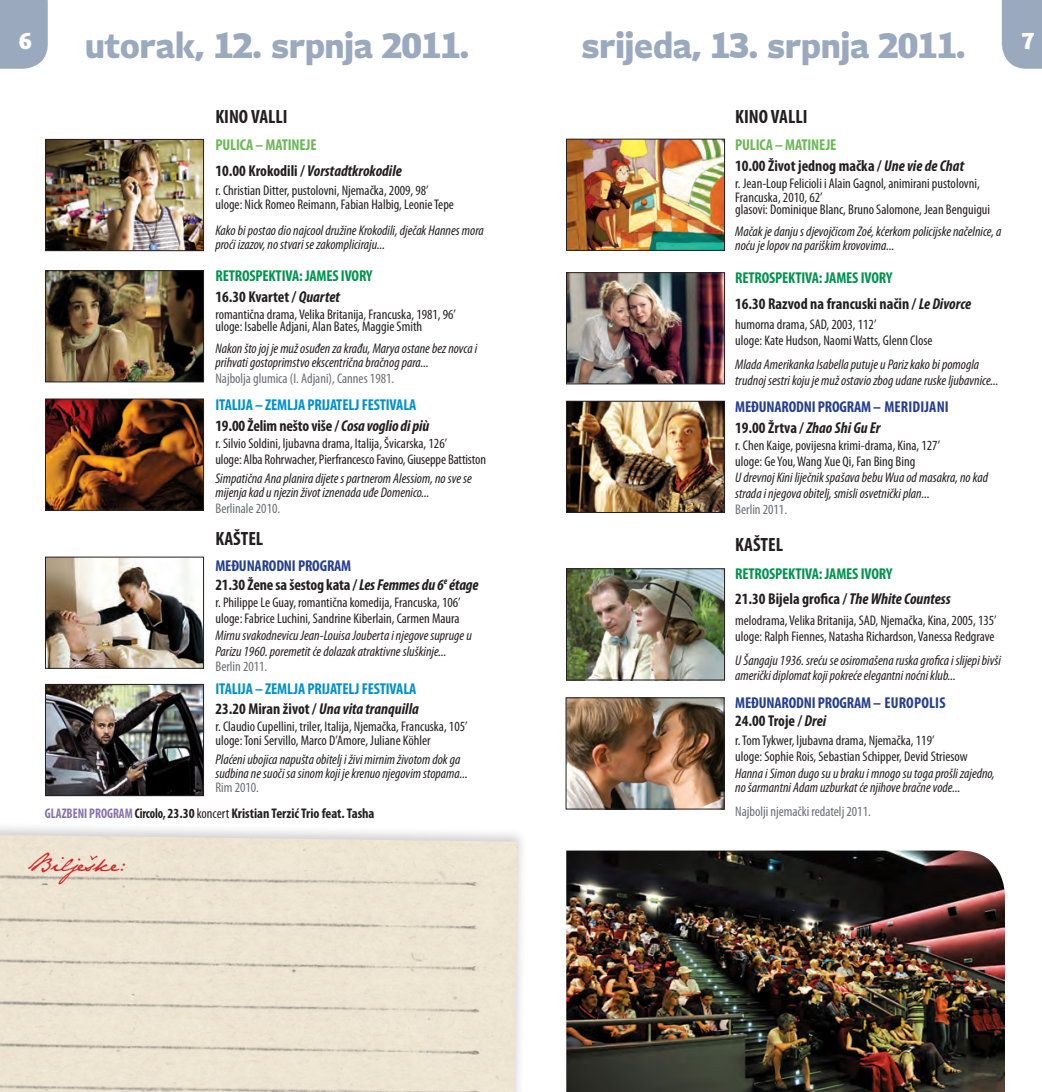
<style>
.page{position:relative;width:1042px;height:1092px;background:#fff}
.page>*{position:absolute;margin:0;border:0;box-sizing:border-box;transform-origin:0 0}
.t1{font:800 35px "Spring Sans";color:#9ba9be}
.t2{font:800 22.75px "Spring Sans";color:#fff}
.t3{font:21px "Jane Austen";color:#d1232a}
.t4{font:700 condensed 19.25px "Myriad Pro";color:#231f20}
.t5{font:700 condensed 15.75px/18.9px "Myriad Pro";letter-spacing:-.01em;color:#231f20}
.t6{font:700 condensed 15.75px/20.7px "Myriad Pro";letter-spacing:-.01em;color:#0090cc}
.t7{font:700 condensed 15.75px/20.5px "Myriad Pro";letter-spacing:-.01em;color:#029250}
.t8{font:700 condensed 15.75px/20.5px "Myriad Pro";letter-spacing:-.01em;color:#253f8e}
.t9{font:italic 700 condensed 15.75px/25.7px "Myriad Pro";color:#231f20}
.t10{font:italic condensed 14px/14px "Myriad Pro";color:#231f20}
.t11{font:condensed 14px/15.8px "Myriad Pro";color:#231f20}
.t12{font:condensed 14px "Myriad Pro";color:#6c6d70}
.t13{font:700 condensed 14px "Myriad Pro";color:#231f20;scale:.9 1}
.s1{font-style:normal;color:#6bb857}
.s2{font-style:normal}
.s3{color:#231f20}
.s4{font-style:italic;color:#231f20}
.s5{color:#253f8e}
.s6{font-style:italic}
.s7{color:#6bb857}
.s8{color:#029250}
.s9{color:#8571a9}
.s10{font-weight:400}
</style>
<div class="page">
<div style="left:0;top:820px;width:528px;height:271px;background:#231f20;opacity:.41"></div>
<img style="left:0;top:834px;width:518px;height:257px">
<div style="left:1002px;top:0;width:40px;height:69px;background:#9ba9be"></div>
<div style="left:0;top:0;width:48px;height:69px;background:#9ba9be"></div>
<img style="left:47px;top:141px;width:155px;height:108px">
<div style="left:45px;top:139px;width:159px;height:112px;border:1px solid #231f20"></div>
<img style="left:568px;top:141px;width:155px;height:107px">
<div style="left:566px;top:139px;width:159px;height:111px;border:1px solid #231f20"></div>
<img style="left:568px;top:274px;width:155px;height:108px">
<div style="left:566px;top:272px;width:159px;height:112px;border:1px solid #231f20"></div>
<img style="left:568px;top:403px;width:155px;height:107px">
<div style="left:566px;top:401px;width:159px;height:111px;border:1px solid #231f20"></div>
<img style="left:568px;top:570px;width:155px;height:108px">
<div style="left:566px;top:568px;width:159px;height:112px;border:1px solid #231f20"></div>
<img style="left:568px;top:699px;width:154px;height:108px">
<div style="left:566px;top:697px;width:158px;height:112px;border:1px solid #231f20"></div>
<img style="left:47px;top:272px;width:155px;height:108px">
<div style="left:45px;top:270px;width:159px;height:112px;border:1px solid #231f20"></div>
<img style="left:47px;top:401px;width:155px;height:107px">
<div style="left:45px;top:399px;width:159px;height:111px;border:1px solid #231f20"></div>
<img style="left:47px;top:559px;width:155px;height:107px">
<div style="left:45px;top:557px;width:159px;height:111px;border:1px solid #231f20"></div>
<img style="left:47px;top:686px;width:155px;height:107px">
<div style="left:45px;top:684px;width:159px;height:111px;border:1px solid #231f20"></div>
<img style="left:566px;top:850px;width:439px;height:241px">
<h2 class="t2" style="left:19px;top:26px;width:14px">6</h2>
<h1 class="t1" style="left:85px;top:24px;width:385px">utorak, 12. srpnja 2011.</h1>
<h1 class="t1" style="left:581px;top:24px;width:385px">srijeda, 13. srpnja 2011.</h1>
<h2 class="t2" style="left:1022px;top:26px;width:14px">7</h2>
<h3 class="t4" style="left:215px;top:104px;width:74px">KINO VALLI</h3>
<p class="t9" style="left:215px;top:132px;width:188px"><span class="s1">PULICA – MATINEJE<br></span><span class="s2">10.00 Krokodili /</span> Vorstadtkrokodile</p>
<p class="t11" style="left:215px;top:183px;width:240px;line-height:14px">r. Christian Ditter, pustolovni, Njemačka, 2009, 98’ uloge: Nick Romeo Reimann, Fabian Halbig, Leonie Tepe</p>
<p class="t10" style="left:215px;top:223px;width:270px">Kako bi postao dio najcool družine Krokodili, dječak Hannes mora proći izazov, no stvari se zakompliciraju...</p>
<p class="t7" style="left:215px;top:265px;width:159px">RETROSPEKTIVA: JAMES IVORY<br><span class="s3">16.30 Kvartet /</span> <span class="s4">Quartet</span></p>
<p class="t11" style="left:215px;top:308px;width:242px;line-height:12.2px">romantična drama, Velika Britanija, Francuska, 1981, 96’ uloge: Isabelle Adjani, Alan Bates, Maggie Smith</p>
<p class="t10" style="left:215px;top:341px;width:263px">Nakon što joj je muž osuđen za krađu, Marya ostane bez novca i prihvati gostoprimstvo ekscentrična bračnog para...</p>
<p class="t12" style="left:215px;top:369px;width:180px">Najbolja glumica (I. Adjani), Cannes 1981.</p>
<p class="t6" style="left:215px;top:394px;width:215px">ITALIJA – ZEMLJA PRIJATELJ FESTIVALA<br><span class="s3">19.00 Želim nešto više /</span> <span class="s4">Cosa voglio di più</span></p>
<p class="t11" style="left:215px;top:435px;width:272px">r. Silvio Soldini, ljubavna drama, Italija, Švicarska, 126’<br>uloge: Alba Rohrwacher, Pierfrancesco Favino, Giuseppe Battiston</p>
<p class="t10" style="left:215px;top:471px;width:258px">Simpatična Ana planira dijete s partnerom Alessiom, no sve se mijenja kad u njezin život iznenada uđe Domenico...</p>
<p class="t12" style="left:215px;top:499px;width:66px">Berlinale 2010.</p>
<h3 class="t4" style="left:215px;top:526px;width:49px">KAŠTEL</h3>
<p class="t5" style="left:215px;top:555px;width:265px"><span class="s5">MEĐUNARODNI PROGRAM<br></span>21.30 Žene sa šestog kata / <span class="s6">Les Femmes du 6</span><sup>e</sup> <span class="s6">étage</span></p>
<p class="t11" style="left:215px;top:594px;width:247px">r. Philippe Le Guay, romantična komedija, Francuska, 106’ uloge: Fabrice Luchini, Sandrine Kiberlain, Carmen Maura</p>
<p class="t10" style="left:215px;top:627px;width:258px;line-height:15.8px">Mirnu svakodnevicu Jean-Louisa Jouberta i njegove supruge u<br>Parizu 1960. poremetit će dolazak atraktivne sluškinje...</p>
<p class="t12" style="left:215px;top:658px;width:53px">Berlin 2011.</p>
<p class="t6" style="left:215px;top:678px;width:205px">ITALIJA – ZEMLJA PRIJATELJ FESTIVALA<br><span class="s3">23.20 Miran život /</span> <span class="s4">Una vita tranquilla</span></p>
<p class="t11" style="left:215px;top:719px;width:254px;line-height:14px">r. Claudio Cupellini, triler, Italija, Njemačka, Francuska, 105’ uloge: Toni Servillo, Marco D’Amore, Juliane Köhler</p>
<p class="t10" style="left:215px;top:752px;width:254px">Plaćeni ubojica napušta obitelj i živi mirnim životom dok ga sudbina ne suoči sa sinom koji je krenuo njegovim stopama...</p>
<p class="t12" style="left:215px;top:779px;width:45px">Rim 2010.</p>
<h3 class="t4" style="left:735px;top:104px;width:74px">KINO VALLI</h3>
<p class="t5" style="left:735px;top:134px;width:230px;line-height:20.5px"><span class="s7">PULICA – MATINEJE<br></span>10.00 Život jednog mačka / <span class="s6">Une vie de Chat</span></p>
<p class="t11" style="left:735px;top:176px;width:246px;line-height:14px">r. Jean-Loup Felicioli i Alain Gagnol, animirani pustolovni,<br>Francuska, 2010, 62’</p>
<p class="t11" style="left:735px;top:201px;width:256px">glasovi: Dominique Blanc, Bruno Salomone, Jean Benguigui</p>
<p class="t10" style="left:735px;top:224px;width:268px">Mačak je danju s djevojčicom Zoé, kćerkom policijske načelnice, a noću je lopov na pariškim krovovima...</p>
<p class="t5" style="left:735px;top:264px;width:237px;line-height:25.7px"><span class="s8">RETROSPEKTIVA: JAMES IVORY<br></span>16.30 Razvod na francuski način / <span class="s6">Le Divorce</span></p>
<p class="t11" style="left:735px;top:316px;width:199px">humorna drama, SAD, 2003, 112’<br>uloge: Kate Hudson, Naomi Watts, Glenn Close</p>
<p class="t10" style="left:735px;top:356px;width:265px;line-height:15.8px">Mlada Amerikanka Isabella putuje u Pariz kako bi pomogla trudnoj sestri koju je muž ostavio zbog udane ruske ljubavnice...</p>
<p class="t8" style="left:735px;top:396px;width:215px">MEĐUNARODNI PROGRAM – MERIDIJANI<br><span class="s3">19.00 Žrtva /</span> <span class="s4">Zhao Shi Gu Er</span></p>
<p class="t11" style="left:735px;top:437px;width:206px">r. Chen Kaige, povijesna krimi-drama, Kina, 127’ uloge: Ge You, Wang Xue Qi, Fan Bing Bing</p>
<p class="t10" style="left:735px;top:470px;width:254px;line-height:15.8px">U drevnoj Kini liječnik spašava bebu Wua od masakra, no kad strada i njegova obitelj, smisli osvetnički plan...</p>
<p class="t12" style="left:735px;top:500px;width:53px">Berlin 2011.</p>
<h3 class="t4" style="left:735px;top:532px;width:49px">KAŠTEL</h3>
<p class="t7" style="left:735px;top:560px;width:217px;line-height:25.7px">RETROSPEKTIVA: JAMES IVORY<br><span class="s3">21.30 Bijela grofica /</span> <span class="s4">The White Countess</span></p>
<p class="t11" style="left:735px;top:612px;width:263px">melodrama, Velika Britanija, SAD, Njemačka, Kina, 2005, 135’ uloge: Ralph Fiennes, Natasha Richardson, Vanessa Redgrave</p>
<p class="t10" style="left:735px;top:652px;width:267px;line-height:15.8px">U Šangaju 1936. sreću se osiromašena ruska grofica i slijepi bivši američki diplomat koji pokreće elegantni noćni klub...</p>
<p class="t8" style="left:735px;top:692px;width:164px;line-height:18.7px">MEĐUNARODNI PROGRAM – Europolis<br><span class="s3">24.00 Troje /</span> <span class="s4">Drei</span></p>
<p class="t11" style="left:735px;top:732px;width:234px">r. Tom Tykwer, ljubavna drama, Njemačka, 119’<br>uloge: Sophie Rois, Sebastian Schipper, Devid Striesow</p>
<p class="t10" style="left:735px;top:766px;width:261px">Hanna i Simon dugo su u braku i mnogo su toga prošli zajedno, no šarmantni Adam uzburkat će njihove bračne vode...</p>
<p class="t13" style="left:45px;top:804px;width:368px"><span class="s9">GLAZBENI PROGRAM</span> Circolo, 23.30 <span class="s10">koncert</span> Kristian Terzić Trio feat. Tasha</p>
<p class="t12" style="left:735px;top:803px;width:137px">Najbolji njemački redatelj 2011.</p>
<h3 class="t3" style="left:26px;top:851px;width:100px">Bilješke:</h3>
</div>
